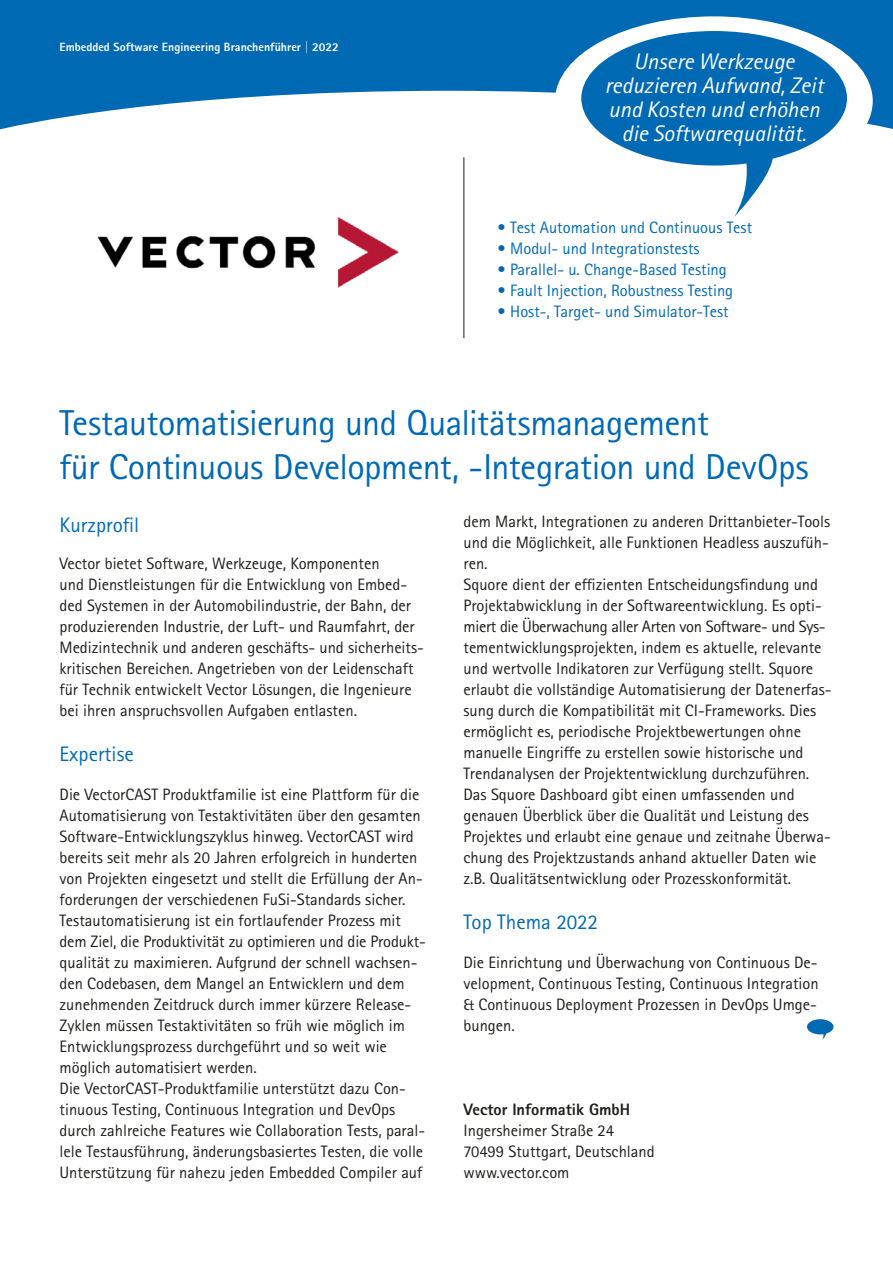
<style>
.page{position:relative;width:893px;height:1263px;background:#fff}
.page>*{position:absolute;margin:0;border:0;box-sizing:border-box;transform-origin:0 0}
.t1{font:36px/43.5px "Rotis Sans Serif Std";letter-spacing:-.015em;color:#0069b4}
.t2{font:italic 22.5px/24px "Rotis Sans Serif Std";color:#fff;text-align:center}
.t3{font:21px "Rotis Sans Serif Std";color:#0069b4}
.t4{font:16.5px/21px "Rotis Sans Serif Std";color:#1d1d1b}
.t5{font:16.5px "Rotis Sans Serif Std";color:#0069b4}
.t6{font:800 16.5px "Rotis Sans Serif Std";color:#1d1d1b}
.t7{font:800 12px "Rotis Sans Serif Std";color:#fff}
</style>
<div class="page">
<svg style="left:0;top:0;width:893px;height:130px;fill:#0069b4"></svg>
<svg style="left:807px;top:1019px;width:26px;height:21px"></svg>
<hr style="left:463px;top:157px;width:1px;height:181px;background:#1d1d1b">
<img style="left:97px;top:217px;width:302px;height:71px">
<svg style="left:554px;top:16px;width:319px;height:114px"></svg>
<svg style="left:581px;top:31px;width:266px;height:186px;fill:#0069b4"></svg>
<p class="t7" style="left:60px;top:39px;width:281px">Embedded Software Engineering Branchenführer | 2022</p>
<h2 class="t2" style="left:605px;top:49px;width:220px">Unsere Werkzeuge reduzieren Aufwand, Zeit und Kosten und erhöhen die Softwarequalität.</h2>
<p class="t5" style="left:497px;top:218px;width:256px">• Test Automation und Continuous Test</p>
<p class="t5" style="left:497px;top:239px;width:204px">• Modul- und Integrationstests</p>
<p class="t5" style="left:497px;top:260px;width:231px">• Parallel- u. Change-Based Testing</p>
<p class="t5" style="left:497px;top:281px;width:237px">• Fault Injection, Robustness Testing</p>
<p class="t5" style="left:497px;top:302px;width:233px">• Host-, Target- und Simulator-Test</p>
<h1 class="t1" style="left:60px;top:401px;width:751px">Testautomatisierung und Qualitätsmanagement<br>für Continuous Development, -Integration und DevOps</h1>
<p class="t3" style="left:60px;top:513px;width:81px">Kurzprofil</p>
<p class="t4" style="left:60px;top:553px;width:366px">Vector bietet Software, Werkzeuge, Komponenten<br>und Dienstleistungen für die Entwicklung von Embed&shy;ded Systemen in der Automobilindustrie, der Bahn, der produzierenden Industrie, der Luft- und Raumfahrt, der Medizintechnik und anderen geschäfts- und sicherheits&shy;kritischen Bereichen. Angetrieben von der Leidenschaft für Technik entwickelt Vector Lösungen, die Ingenieure bei ihren anspruchsvollen Aufgaben entlasten.</p>
<p class="t3" style="left:60px;top:742px;width:76px">Expertise</p>
<p class="t4" style="left:60px;top:784px;width:368px">Die VectorCAST Produktfamilie ist eine Plattform für die Automatisierung von Testaktivitäten über den gesamten Software-Entwicklungszyklus hinweg. VectorCAST wird bereits seit mehr als 20 Jahren erfolgreich in hunderten von Projekten eingesetzt und stellt die Erfüllung der An&shy;forderungen der verschiedenen FuSi-Standards sicher.<br>Testautomatisierung ist ein fortlaufender Prozess mit dem Ziel, die Produktivität zu optimieren und die Produkt&shy;qualität zu maximieren. Aufgrund der schnell wachsen&shy;den Codebasen, dem Mangel an Entwicklern und dem zunehmenden Zeitdruck durch immer kürzere Release-Zyklen müssen Testaktivitäten so früh wie möglich im Entwicklungsprozess durchgeführt und so weit wie möglich automatisiert werden.<br>Die VectorCAST-Produktfamilie unterstützt dazu Con&shy;tinuous Testing, Continuous Integration und DevOps durch zahlreiche Features wie Collaboration Tests, paral&shy;lele Testausführung, änderungsbasiertes Testen, die volle Unterstützung für nahezu jeden Embedded Compiler auf</p>
<p class="t4" style="left:463px;top:511px;width:370px">dem Markt, Integrationen zu anderen Drittanbieter-Tools und die Möglichkeit, alle Funktionen Headless auszufüh&shy;ren.<br>Squore dient der effizienten Entscheidungsfindung und Projektabwicklung in der Softwareentwicklung. Es opti&shy;miert die Überwachung aller Arten von Software- und Sys&shy;tementwicklungsprojekten, indem es aktuelle, relevante und wertvolle Indikatoren zur Verfügung stellt. Squore erlaubt die vollständige Automatisierung der Datenerfas&shy;sung durch die Kompatibilität mit CI-Frameworks. Dies ermöglicht es, periodische Projektbewertungen ohne manuelle Eingriffe zu erstellen sowie historische und Trendanalysen der Projektentwicklung durchzuführen.<br>Das Squore Dashboard gibt einen umfassenden und genauen Überblick über die Qualität und Leistung des Projektes und erlaubt eine genaue und zeitnahe Überwa&shy;chung des Projektzustands anhand aktueller Daten wie z.B. Qualitätsentwicklung oder Prozesskonformität.</p>
<p class="t3" style="left:463px;top:910px;width:136px">Top Thema 2022</p>
<p class="t4" style="left:463px;top:952px;width:357px;text-align:justify">Die Einrichtung und Überwachung von Continuous De&shy;velopment, Continuous Testing, Continuous Integration &amp; Continuous Deployment Prozessen in DevOps Umge&shy;bungen.</p>
<p class="t6" style="left:463px;top:1099px;width:168px">Vector Informatik GmbH</p>
<p class="t4" style="left:463px;top:1120px;width:193px">Ingersheimer Straße 24<br>70499 Stuttgart, Deutschland www.vector.com</p>
</div>
